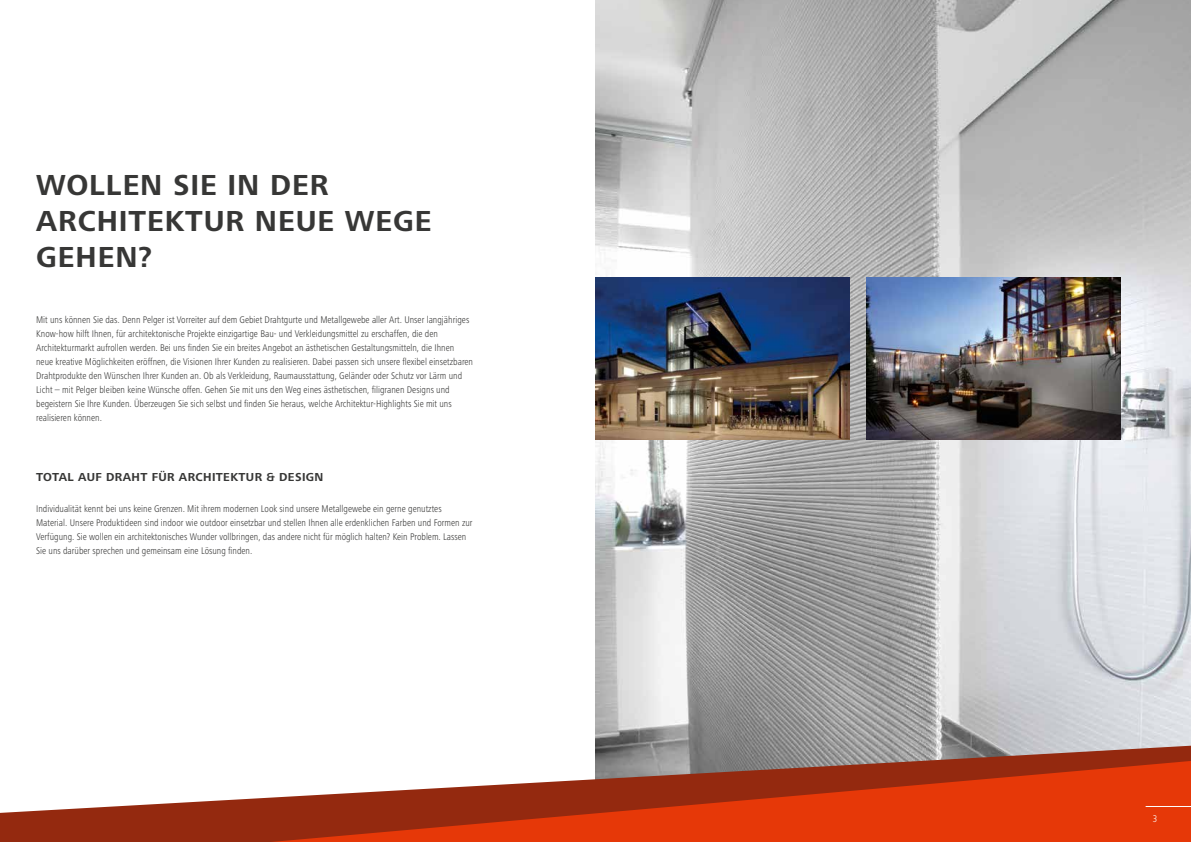
<style>
.page{position:relative;width:1191px;height:842px;background:#fff}
.page>*{position:absolute;margin:0;border:0;box-sizing:border-box;transform-origin:0 0}
.t1{font:700 30px/36px "Frutiger Next LTW1 G";letter-spacing:.03em;color:#373736}
.t2{font:700 12px "Frutiger Next LTW1 G";letter-spacing:.03em;color:#373736}
.t3{font:300 condensed 10px/14px "Frutiger Next LTW1 G";color:#373736}
.t4{font:300 condensed 10px "Frutiger Next LTW1 G";color:#fff}
</style>
<div class="page">
<img style="left:595px;top:0;width:596px;height:746px">
<svg style="left:0;top:746px;width:1191px;height:96px"></svg>
<svg style="left:271px;top:761px;width:920px;height:81px;background:#c94e2d"></svg>
<img style="left:595px;top:277px;width:254px;height:162px">
<img style="left:866px;top:277px;width:254px;height:162px">
<hr style="left:1145px;top:806px;width:46px;height:1px;background:#fff">
<svg style="left:595px;top:6px;width:8px;height:7px"></svg>
<h1 class="t1" style="left:36px;top:168px;width:397px">WOLLEN SIE IN DER<br>ARCHITEKTUR NEUE WEGE<br>GEHEN?</h1>
<p class="t3" style="left:36px;top:313px;width:438px">Mit uns können Sie das. Denn Pelger ist Vorreiter auf dem Gebiet Drahtgurte und Metallgewebe aller Art. Unser langjähriges Know-how hilft Ihnen, für architektonische Projekte einzigartige Bau- und Verkleidungsmittel zu erschaffen, die den Architekturmarkt aufrollen werden. Bei uns finden Sie ein breites Angebot an ästhetischen Gestaltungsmitteln, die Ihnen neue kreative Möglichkeiten eröffnen, die Visionen Ihrer Kunden zu realisieren. Dabei passen sich unsere flexibel einsetzbaren Drahtprodukte den Wünschen Ihrer Kunden an. Ob als Verkleidung, Raumausstattung, Geländer oder Schutz vor Lärm und Licht – mit Pelger bleiben keine Wünsche offen. Gehen Sie mit uns den Weg eines ästhetischen, filigranen Designs und begeistern Sie Ihre Kunden. Überzeugen Sie sich selbst und finden Sie heraus, welche Architektur-Highlights Sie mit uns realisieren können.</p>
<p class="t2" style="left:36px;top:471px;width:289px">TOTAL AUF DRAHT FÜR ARCHITEKTUR &amp; DESIGN</p>
<p class="t3" style="left:36px;top:502px;width:438px">Individualität kennt bei uns keine Grenzen. Mit ihrem modernen Look sind unsere Metallgewebe ein gerne genutztes Material. Unsere Produktideen sind indoor wie outdoor einsetzbar und stellen Ihnen alle erdenklichen Farben und Formen zur Verfügung. Sie wollen ein architektonisches Wunder vollbringen, das andere nicht für möglich halten? Kein Problem. Lassen Sie uns darüber sprechen und gemeinsam eine Lösung finden.</p>
<p class="t4" style="left:1152px;top:813px;width:6px">3</p>
</div>
